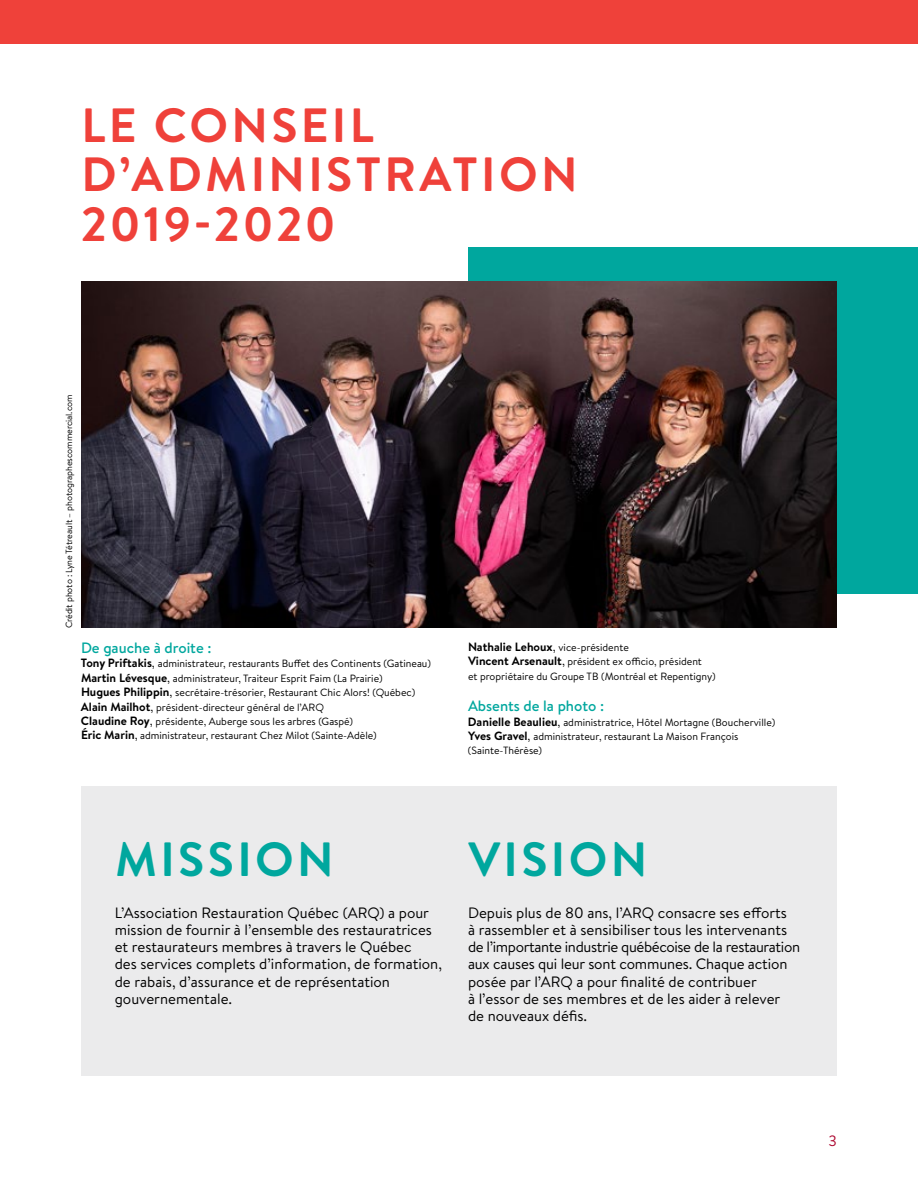
<style>
.page{position:relative;width:918px;height:1188px;background:#fff}
.page>*{position:absolute;margin:0;border:0;box-sizing:border-box;transform-origin:0 0}
.t1{font:700 48px/49.5px "Brandon Text";letter-spacing:.07em;color:#ef413a}
.t2{font:700 48px "Brandon Text";letter-spacing:.07em;color:#00a79e}
.t3{font:15px/17.2px "Brandon Text";color:#000}
.t4{font:500 15px "Brandon Text";color:#00a79e}
.t5{font:15px "Brandon Text";color:#ad0830}
.t6{font:10.5px/14.4px "Brandon Text";color:#000}
.t7{font:9px "Brandon Text";letter-spacing:-.01em;color:#000}
.s1{font-weight:700;font-size:12px}
.s2{font-size:12px}
</style>
<div class="page">
<div style="left:0;top:0;width:918px;height:44px;background:#ef413a"></div>
<div style="left:81px;top:786px;width:756px;height:290px;background:#ebebec"></div>
<div style="left:468px;top:247px;width:450px;height:347px;background:#00a79e"></div>
<img style="left:81px;top:282px;width:756px;height:345px">
<h1 class="t1" style="left:81px;top:99px;width:498px">LE CONSEIL<br>D’ADMINISTRATION<br>2019-2020</h1>
<p class="t7" style="left:63px;top:628px;width:235px;rotate:-90deg">Crédit photo : Lyne Tétreault – photographescommercial.com</p>
<h2 class="t4" style="left:81px;top:638px;width:132px">De gauche à droite :</h2>
<p class="t6" style="left:81px;top:656px;width:351px"><span class="s1">Tony Priftakis</span><span class="s2">,</span> administrateur, restaurants Buffet des Continents (Gatineau)<br><span class="s1">Martin Lévesque</span><span class="s2">,</span> administrateur, Traiteur Esprit Faim (La Prairie)<br><span class="s1">Hugues Philippin</span><span class="s2">,</span> secrétaire-trésorier, Restaurant Chic Alors! (Québec)<br><span class="s1">Alain Mailhot</span><span class="s2">,</span> président-directeur général de l’ARQ<br><span class="s1">Claudine Roy</span><span class="s2">,</span> présidente, Auberge sous les arbres (Gaspé)<br><span class="s1">Éric Marin</span><span class="s2">,</span> administrateur, restaurant Chez Milot (Sainte-Adèle)</p>
<p class="t6" style="left:468px;top:640px;width:249px"><span class="s1">Nathalie Lehoux</span><span class="s2">,</span> vice-présidente<br><span class="s1">Vincent Arsenault</span><span class="s2">,</span> président ex officio, président<br>et propriétaire du Groupe TB (Montréal et Repentigny)</p>
<h2 class="t4" style="left:468px;top:696px;width:138px">Absents de la photo :</h2>
<p class="t6" style="left:468px;top:715px;width:309px;line-height:14px"><span class="s1">Danielle Beaulieu</span><span class="s2">,</span> administratrice, Hôtel Mortagne (Boucherville)<br><span class="s1">Yves Gravel</span><span class="s2">,</span> administrateur, restaurant La Maison François (Sainte-Thérèse)</p>
<h1 class="t2" style="left:115px;top:826px;width:220px">MISSION</h1>
<p class="t3" style="left:115px;top:903px;width:329px">L’Association Restauration Québec (ARQ) a pour mission de fournir à l’ensemble des restauratrices et restaurateurs membres à travers le Québec<br>des services complets d’information, de formation, de rabais, d’assurance et de représentation gouvernementale.</p>
<h1 class="t2" style="left:468px;top:826px;width:181px">VISION</h1>
<p class="t3" style="left:468px;top:903px;width:334px">Depuis plus de 80 ans, l’ARQ consacre ses efforts<br>à rassembler et à sensibiliser tous les intervenants de l’importante industrie québécoise de la restauration aux causes qui leur sont communes. Chaque action posée par l’ARQ a pour finalité de contribuer<br>à l’essor de ses membres et de les aider à relever de nouveaux défis.</p>
<h2 class="t5" style="left:829px;top:1130px;width:10px">3</h2>
</div>
